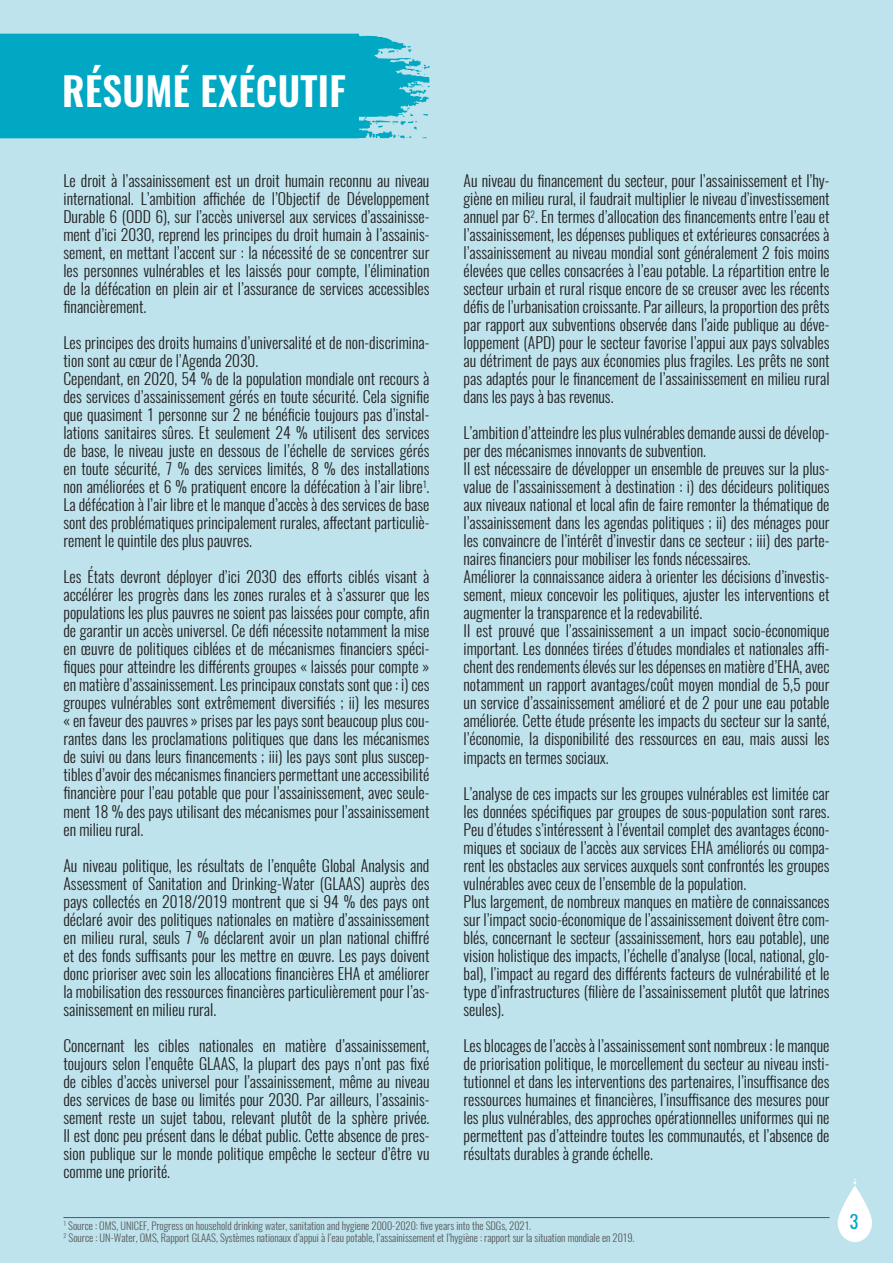
<style>
.page{position:relative;width:893px;height:1263px;background:#fff}
.page>*{position:absolute;margin:0;border:0;box-sizing:border-box;transform-origin:0 0}
.t1{font:600 39px "Oswald";letter-spacing:.01em;color:#fff}
.t2{font:18px "Oswald";color:#00a8c3}
.t3{font:300 15.75px/18px "Oswald";color:#231f20;text-align:justify}
.t4{font:300 10.5px/12px "Oswald";color:#57585a}
</style>
<div class="page">
<div style="left:0;top:0;width:892px;height:1262px;background:#bee3ec"></div>
<hr style="left:63px;top:1216px;width:766px;height:1px;background:#57585a">
<svg style="left:0;top:33px;width:429px;height:105px;background:#0cabc5"></svg>
<svg style="left:837px;top:1179px;width:34px;height:62px"></svg>
<h1 class="t1" style="left:62px;top:64px;width:285px">RÉSUMÉ EXÉCUTIF</h1>
<p class="t3" style="left:63px;top:172px;width:367px">le droit à l’assainissement est un droit humain reconnu au niveau international. L’ambition affichée de l’Objectif de Développement Durable 6 (ODD 6), sur l’accès universel aux services d’assainisse&shy;ment d’ici 2030, reprend les principes du droit humain à l’assainis&shy;sement, en mettant l’accent sur : la nécessité de se concentrer sur les personnes vulnérables et les laissés pour compte, l’élimination de la défécation en plein air et l’assurance de services accessibles financièrement.</p>
<p class="t3" style="left:63px;top:334px;width:367px;text-align:left">les principes des droits humains d’universalité et de non-discrimina&shy;tion sont au cœur de l’Agenda 2030.<br>Cependant, en 2020, 54 % de la population mondiale ont recours à des services d’assainissement gérés en toute sécurité. Cela signifie que quasiment 1 personne sur 2 ne bénéficie toujours pas d’instal&shy;lations sanitaires sûres. et seulement 24 % utilisent des services de base, le niveau juste en dessous de l’échelle de services gérés en toute sécurité, 7 % des services limités, 8 % des installations non améliorées et 6 % pratiquent encore la défécation à l’air libre<sup>1</sup>. la défécation à l’air libre et le manque d’accès à des services de base sont des problématiques principalement rurales, affectant particuliè&shy;rement le quintile des plus pauvres.</p>
<p class="t3" style="left:63px;top:568px;width:367px">les États devront déployer d’ici 2030 des efforts ciblés visant à accélérer les progrès dans les zones rurales et à s’assurer que les populations les plus pauvres ne soient pas laissées pour compte, afin de garantir un accès universel. Ce défi nécessite notamment la mise en œuvre de politiques ciblées et de mécanismes financiers spéci&shy;fiques pour atteindre les différents groupes « laissés pour compte » en matière d’assainissement. les principaux constats sont que : i) ces groupes vulnérables sont extrêmement diversifiés ; ii) les mesures « en faveur des pauvres » prises par les pays sont beaucoup plus cou&shy;rantes dans les proclamations politiques que dans les mécanismes de suivi ou dans leurs financements ; iii) les pays sont plus suscep&shy;tibles d’avoir des mécanismes financiers permettant une accessibilité financière pour l’eau potable que pour l’assainissement, avec seule&shy;ment 18 % des pays utilisant des mécanismes pour l’assainissement en milieu rural.</p>
<p class="t3" style="left:63px;top:856px;width:367px">Au niveau politique, les résultats de l’enquête global Analysis and Assessment of sanitation and Drinking-Water (glAAs) auprès des pays collectés en 2018/2019 montrent que si 94 % des pays ont déclaré avoir des politiques nationales en matière d’assainissement en milieu rural, seuls 7 % déclarent avoir un plan national chiffré et des fonds suffisants pour les mettre en œuvre. Les pays doivent donc prioriser avec soin les allocations financières EHA et améliorer la mobilisation des ressources financières particulièrement pour l’as&shy;sainissement en milieu rural.</p>
<p class="t3" style="left:63px;top:1036px;width:367px">Concernant les cibles nationales en matière d’assainissement, toujours selon l’enquête GLAAS, la plupart des pays n’ont pas fixé de cibles d’accès universel pour l’assainissement, même au niveau des services de base ou limités pour 2030. Par ailleurs, l’assainis&shy;sement reste un sujet tabou, relevant plutôt de la sphère privée.<br>Il est donc peu présent dans le débat public. Cette absence de pres&shy;sion publique sur le monde politique empêche le secteur d’être vu comme une priorité.</p>
<p class="t3" style="left:463px;top:172px;width:367px">Au niveau du financement du secteur, pour l’assainissement et l’hy&shy;giène en milieu rural, il faudrait multiplier le niveau d’investissement annuel par 6<sup>2</sup>. En termes d’allocation des financements entre l’eau et l’assainissement, les dépenses publiques et extérieures consacrées à l’assainissement au niveau mondial sont généralement 2 fois moins élevées que celles consacrées à l’eau potable. la répartition entre le secteur urbain et rural risque encore de se creuser avec les récents défis de l’urbanisation croissante. Par ailleurs, la proportion des prêts par rapport aux subventions observée dans l’aide publique au déve&shy;loppement (APD) pour le secteur favorise l’appui aux pays solvables au détriment de pays aux économies plus fragiles. les prêts ne sont pas adaptés pour le financement de l’assainissement en milieu rural dans les pays à bas revenus.</p>
<p class="t3" style="left:463px;top:424px;width:367px;text-align:left">l’ambition d’atteindre les plus vulnérables demande aussi de dévelop&shy;per des mécanismes innovants de subvention.<br>Il est nécessaire de développer un ensemble de preuves sur la plus&shy;value de l’assainissement à destination : i) des décideurs politiques aux niveaux national et local afin de faire remonter la thématique de l’assainissement dans les agendas politiques ; ii) des ménages pour les convaincre de l’intérêt d’investir dans ce secteur ; iii) des parte&shy;naires financiers pour mobiliser les fonds nécessaires.<br>Améliorer la connaissance aidera à orienter les décisions d’investis&shy;sement, mieux concevoir les politiques, ajuster les interventions et augmenter la transparence et la redevabilité.<br>Il est prouvé que l’assainissement a un impact socio-économique important. Les données tirées d’études mondiales et nationales affi&shy;chent des rendements élevés sur les dépenses en matière d’ehA, avec notamment un rapport avantages/coût moyen mondial de 5,5 pour un service d’assainissement amélioré et de 2 pour une eau potable améliorée. Cette étude présente les impacts du secteur sur la santé, l’économie, la disponibilité des ressources en eau, mais aussi les impacts en termes sociaux.</p>
<p class="t3" style="left:463px;top:784px;width:367px;text-align:left">l’analyse de ces impacts sur les groupes vulnérables est limitée car les données spécifiques par groupes de sous-population sont rares.<br>Peu d’études s’intéressent à l’éventail complet des avantages écono&shy;miques et sociaux de l’accès aux services ehA améliorés ou compa&shy;rent les obstacles aux services auxquels sont confrontés les groupes vulnérables avec ceux de l’ensemble de la population.<br>Plus largement, de nombreux manques en matière de connaissances sur l’impact socio-économique de l’assainissement doivent être com&shy;blés, concernant le secteur (assainissement, hors eau potable), une vision holistique des impacts, l’échelle d’analyse (local, national, glo&shy;bal), l’impact au regard des différents facteurs de vulnérabilité et le type d’infrastructures (filière de l’assainissement plutôt que latrines seules).</p>
<p class="t3" style="left:463px;top:1036px;width:367px">les blocages de l’accès à l’assainissement sont nombreux : le manque de priorisation politique, le morcellement du secteur au niveau insti&shy;tutionnel et dans les interventions des partenaires, l’insuffisance des ressources humaines et financières, l’insuffisance des mesures pour les plus vulnérables, des approches opérationnelles uniformes qui ne permettent pas d’atteindre toutes les communautés, et l’absence de résultats durables à grande échelle.</p>
<p class="t4" style="left:63px;top:1219px;width:572px"><sup>1</sup> Source : OMS, UNICEF, Progress on household drinking water, sanitation and hygiene 2000-2020: five years into the SDGs, 2021.<br><sup>2</sup> source : UN-Water, OMs, Rapport glAAs, systèmes nationaux d’appui à l’eau potable, l’assainissement et l’hygiène : rapport sur la situation mondiale en 2019.</p>
<p class="t2" style="left:849px;top:1208px;width:10px">3</p>
</div>
